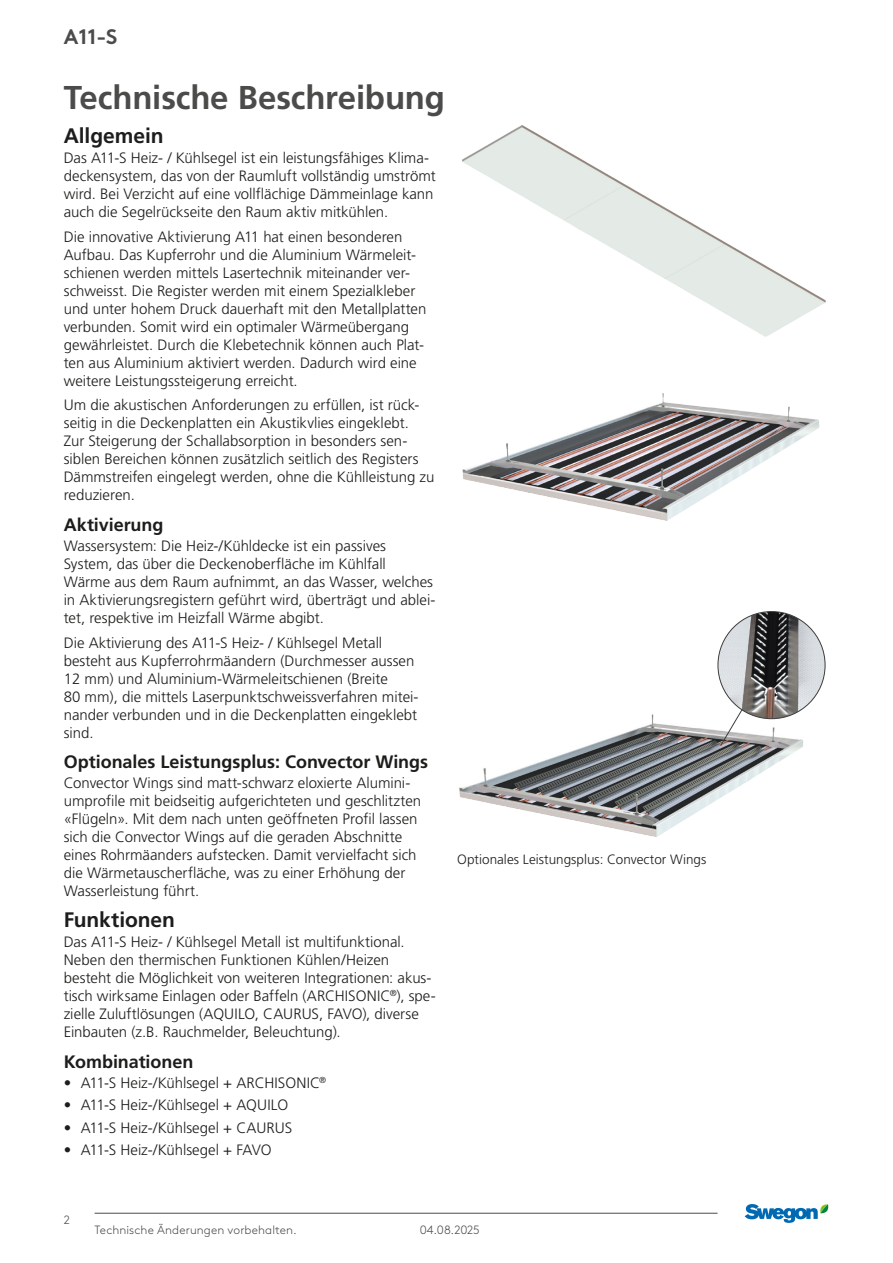
<style>
.page{position:relative;width:893px;height:1263px;background:#fff}
.page>*{position:absolute;margin:0;border:0;box-sizing:border-box;transform-origin:0 0}
.t1{font:700 33px "Frutiger LT Pro";letter-spacing:-.005em;color:#4b4b4a}
.t2{font:700 21px "Frutiger LT Pro";color:#1d1d1b}
.t3{font:700 21px "Swegon Brown";color:#4b4b4a}
.t4{font:700 18px "Frutiger LT Pro";color:#1d1d1b}
.t5{font:300 15px/18px "Frutiger LT Pro";color:#1d1d1b}
.t6{font:300 13.5px "Frutiger LT Pro";color:#1d1d1b}
.t7{font:300 12px "Swegon Brown";letter-spacing:.01em;color:#4b4b4a}
</style>
<div class="page">
<hr style="left:95px;top:1213px;width:623px;height:1px;background:#4b4b4a">
<svg style="left:745px;top:1204px;width:84px;height:19px"></svg>
<img style="left:462px;top:125px;width:364px;height:396px">
<img style="left:459px;top:630px;width:367px;height:207px">
<img style="left:718px;top:612px;width:107px;height:107px;border-radius:54px">
<svg style="left:720px;top:708px;width:23px;height:39px"></svg>
<h2 class="t3" style="left:64px;top:20px;width:55px">A11-S</h2>
<h1 class="t1" style="left:64px;top:77px;width:383px">Technische Beschreibung</h1>
<h2 class="t2" style="left:64px;top:124px;width:101px">Allgemein</h2>
<p class="t5" style="left:64px;top:149px;width:374px">Das A11-S Heiz- / Kühlsegel ist ein leistungsfähiges Klima&shy;deckensystem, das von der Raumluft vollständig umströmt wird. Bei Verzicht auf eine vollflächige Dämmeinlage kann auch die Segelrückseite den Raum aktiv mitkühlen.</p>
<p class="t5" style="left:64px;top:228px;width:364px">Die innovative Aktivierung A11 hat einen besonderen Aufbau. Das Kupferrohr und die Aluminium Wärmeleit&shy;schienen werden mittels Lasertechnik miteinander ver&shy;schweisst. Die Register werden mit einem Spezialkleber und unter hohem Druck dauerhaft mit den Metallplatten verbunden. Somit wird ein optimaler Wärmeübergang gewährleistet. Durch die Klebetechnik können auch Plat&shy;ten aus Aluminium aktiviert werden. Dadurch wird eine weitere Leistungssteigerung erreicht.</p>
<p class="t5" style="left:64px;top:396px;width:372px">Um die akustischen Anforderungen zu erfüllen, ist rück&shy;seitig in die Deckenplatten ein Akustikvlies eingeklebt.<br>Zur Steigerung der Schallabsorption in besonders sen&shy;siblen Bereichen können zusätzlich seitlich des Registers Dämmstreifen eingelegt werden, ohne die Kühlleistung zu reduzieren.</p>
<p class="t4" style="left:64px;top:514px;width:101px">Aktivierung</p>
<p class="t5" style="left:64px;top:537px;width:373px">Wassersystem: Die Heiz-/Kühldecke ist ein passives System, das über die Deckenoberfläche im Kühlfall Wärme aus dem Raum aufnimmt, an das Wasser, welches in Aktivierungsregistern geführt wird, überträgt und ablei&shy;tet, respektive im Heizfall Wärme abgibt.</p>
<p class="t5" style="left:64px;top:633px;width:356px">Die Aktivierung des A11-S Heiz- / Kühlsegel Metall besteht aus Kupferrohrmäandern (Durchmesser aussen 12 mm) und Aluminium-Wärmeleitschienen (Breite<br>80 mm), die mittels Laserpunktschweissverfahren mitei&shy;nander verbunden und in die Deckenplatten eingeklebt sind.</p>
<p class="t4" style="left:64px;top:751px;width:366px">Optionales Leistungsplus: Convector Wings</p>
<p class="t5" style="left:64px;top:774px;width:359px">Convector Wings sind matt-schwarz eloxierte Alumini&shy;umprofile mit beidseitig aufgerichteten und geschlitzten «Flügeln». Mit dem nach unten geöffneten Profil lassen sich die Convector Wings auf die geraden Abschnitte eines Rohrmäanders aufstecken. Damit vervielfacht sich die Wärmetauscherfläche, was zu einer Erhöhung der Wasserleistung führt.</p>
<h2 class="t2" style="left:64px;top:907px;width:113px">Funktionen</h2>
<p class="t5" style="left:64px;top:933px;width:374px">Das A11-S Heiz- / Kühlsegel Metall ist multifunktional.<br>Neben den thermischen Funktionen Kühlen/Heizen besteht die Möglichkeit von weiteren Integrationen: akus&shy;tisch wirksame Einlagen oder Baffeln (ARCHISONIC<sup>®</sup>), spe&shy;zielle Zuluftlösungen (AQUILO, CAURUS, FAVO), diverse Einbauten (z.B. Rauchmelder, Beleuchtung).</p>
<p class="t4" style="left:64px;top:1051px;width:131px">Kombinationen</p>
<p class="t5" style="left:64px;top:1074px;width:264px">• A11-S Heiz-/Kühlsegel + ARCHISONIC<sup>®</sup></p>
<p class="t5" style="left:64px;top:1096px;width:226px">• A11-S Heiz-/Kühlsegel + AQUILO</p>
<p class="t5" style="left:64px;top:1119px;width:230px">• A11-S Heiz-/Kühlsegel + CAURUS</p>
<p class="t5" style="left:64px;top:1141px;width:210px">• A11-S Heiz-/Kühlsegel + FAVO</p>
<p class="t6" style="left:457px;top:852px;width:251px">Optionales Leistungsplus: Convector Wings</p>
<p class="t7" style="left:64px;top:1211px;width:8px">2</p>
<p class="t7" style="left:95px;top:1221px;width:204px">Technische Änderungen vorbehalten.</p>
<p class="t7" style="left:420px;top:1221px;width:62px">04.08.2025</p>
</div>
